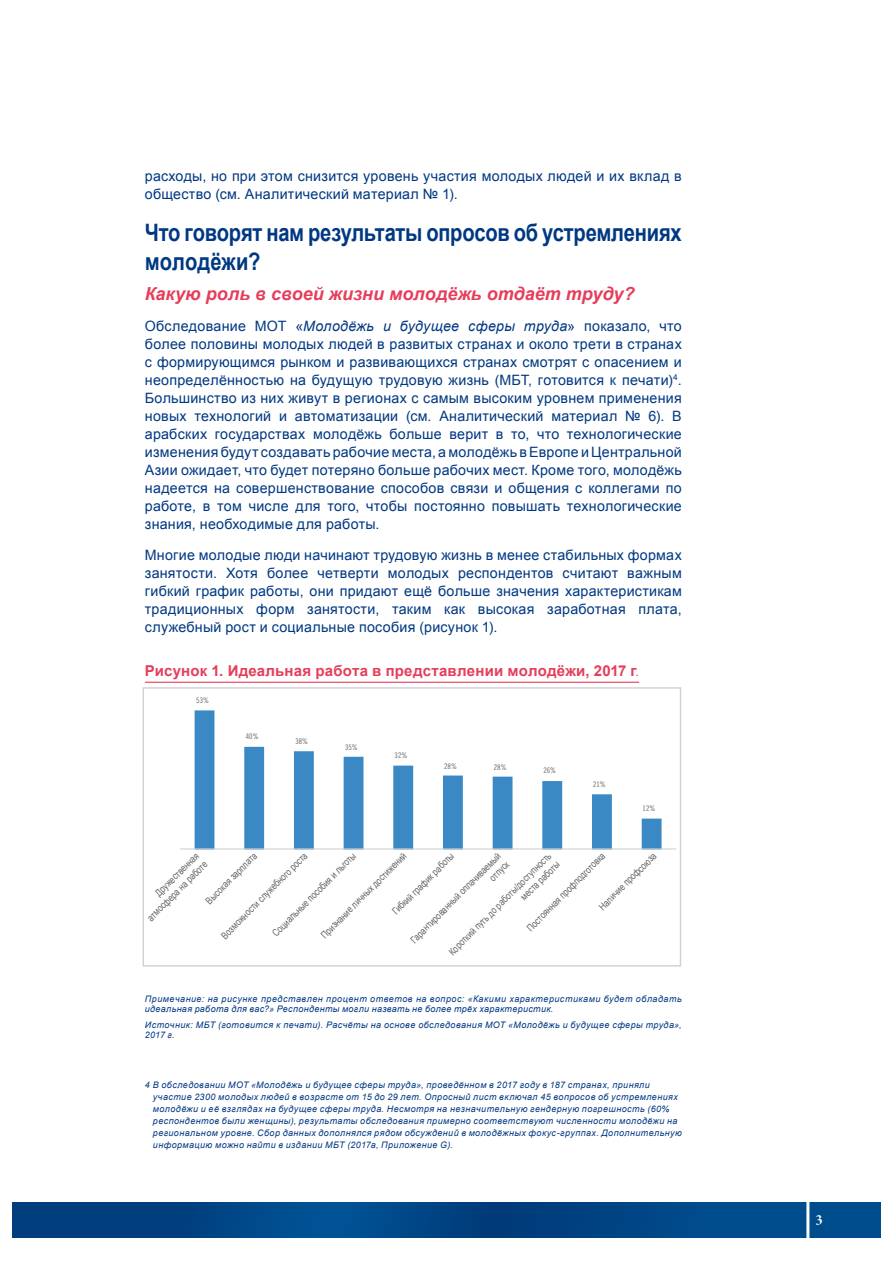
<style>
.page{position:relative;width:893px;height:1263px;background:#fff}
.page>*{position:absolute;margin:0;border:0;box-sizing:border-box;transform-origin:0 0}
.sous-titre{font:700 24px/28.8px "Arial";letter-spacing:-.01em;color:#003882;scale:.84 1}
.Heading_3{font:italic 700 18px "Arial";color:#e63d5b}
.TITRE_FIGURE{font:700 15px "Arial";letter-spacing:.01em;color:#e63d5b}
.t1{font:14.25px/18px "Arial";letter-spacing:.015em;color:#003882;text-align:justify}
.t2{font:700 14.25px "Garamond Premr Pro";color:#fff}
.t3{font:9.9px/11.9px "Arial";color:#646567;text-align:right;scale:.8 1}
.Notes_bleues{font:italic 9px/12px "Arial";letter-spacing:.045em;color:#003882}
.Notes_et_sources{font:italic 9px/10.8px "Arial";letter-spacing:.045em;color:#003882}
.t4{font:7.8px "Trade Gothic LT Std Cn 18";color:#646567}
.s1{font-style:normal}
.s2{font-style:italic}
.s3{font-family:"Trade Gothic LT Std";font-weight:400;font-size:12px}
</style>
<div class="page">
<hr style="left:145px;top:682px;width:494px;height:1px;background:#e63d5b">
<svg style="left:195px;top:710px;width:467px;height:138px"></svg>
<hr style="left:180px;top:848px;width:496px;height:1px;background:#d0d1d2">
<div style="left:143px;top:687px;width:538px;height:279px;border:1px solid #d0d1d2"></div>
<svg style="left:13px;top:1202px;width:867px;height:35px;background:#004585"></svg>
<hr style="left:806px;top:1189px;width:3px;height:62px;background:#fff">
<p class="t1" style="left:145px;top:167px;width:538px">расходы, но при этом снизится уровень участия молодых людей и их вклад в общество (см. Аналитический материал № 1).</p>
<p class="sous-titre" style="left:145px;top:219px;width:641px">Что говорят нам результаты опросов об устремлениях молодёжи?</p>
<p class="Heading_3" style="left:145px;top:282px;width:491px">Какую роль в своей жизни моло<span class="s1">д</span>ёжь отдаёт труду?</p>
<p class="t1" style="left:145px;top:317px;width:538px">Обследование МОТ «<span class="s2">Молодёжь и будущее сферы труда</span>» показало, что более половины молодых людей в развитых странах и около трети в странах с формирующимся рынком и развивающихся странах смотрят с опасением и неопределённостью на будущую трудовую жизнь (МБТ, готовится к печати)<sup>4</sup>.<br>Большинство из них живут в регионах с самым высоким уровнем применения новых технологий и автоматизации (см. Аналитический материал № 6). В арабских государствах молодёжь больше верит в то, что технологические изменения будут создавать рабочие места, а молодёжь в Европе и Центральной Азии ожидает, что будет потеряно больше рабочих мест. Кроме того, молодёжь надеется на совершенствование способов связи и общения с коллегами по работе, в том числе для того, чтобы постоянно повышать технологические знания, необходимые для работы.</p>
<p class="t1" style="left:145px;top:546px;width:538px">Многие молодые люди начинают трудовую жизнь в менее стабильных формах занятости. Хотя более четверти молодых респондентов считают важным гибкий график работы, они придают ещё больше значения характеристикам традиционных форм занятости, таким как высокая заработная плата, служебный рост и социальные пособия (рисунок 1).</p>
<p class="TITRE_FIGURE" style="left:145px;top:661px;width:496px">Рисунок 1. Идеальная работа в представлении молодёжи, 2017 г<span class="s3">.</span></p>
<p class="t4" style="left:196px;top:695px;width:14px">53%</p>
<p class="t4" style="left:246px;top:732px;width:14px">40%</p>
<p class="t4" style="left:295px;top:736px;width:14px">38%</p>
<p class="t4" style="left:345px;top:743px;width:14px">35%</p>
<p class="t4" style="left:395px;top:750px;width:14px">32%</p>
<p class="t4" style="left:444px;top:761px;width:14px">28%</p>
<p class="t4" style="left:494px;top:763px;width:14px">28%</p>
<p class="t4" style="left:543px;top:766px;width:14px">26%</p>
<p class="t4" style="left:593px;top:779px;width:14px">21%</p>
<p class="t4" style="left:643px;top:803px;width:14px">12%</p>
<p class="t3" style="left:319px;top:932px;width:147px;rotate:-45deg">Признание личных достижений</p>
<p class="t3" style="left:408px;top:937px;width:155px;rotate:-45deg">Гарантированный оплачиваемый отпуск</p>
<p class="t3" style="left:596px;top:904px;width:97px;rotate:-45deg">Наличие профсоюза</p>
<p class="t3" style="left:524px;top:925px;width:134px;rotate:-45deg">Постоянная профподготовка</p>
<p class="t3" style="left:219px;top:933px;width:148px;rotate:-45deg">Возможности служебного роста</p>
<p class="t3" style="left:203px;top:898px;width:86px;rotate:-45deg">Высокая зарплата</p>
<p class="t3" style="left:446px;top:949px;width:177px;rotate:-45deg">Короткий путь до работы/доступность места работы</p>
<p class="t3" style="left:136px;top:907px;width:102px;rotate:-45deg">Дружественная атмосфера на работе</p>
<p class="t3" style="left:390px;top:909px;width:105px;rotate:-45deg">Гибкий график работы</p>
<p class="t3" style="left:270px;top:930px;width:143px;rotate:-45deg">Социальные пособия и льготы</p>
<p class="Notes_et_sources" style="left:145px;top:993px;width:538px">Примечание: на рисунке представлен процент ответов на вопрос: «Какими характеристиками будет обладать идеальная работа для вас?» Респонденты могли назвать не более трёх характеристик.</p>
<p class="Notes_et_sources" style="left:145px;top:1019px;width:538px">Источник: МБТ (готовится к печати). Расчёты на основе обследования МОТ «Молодёжь и будущее сферы труда»,<br>2017 г.</p>
<p class="Notes_bleues" style="left:153px;top:1079px;width:530px;text-indent:-8px">4 В обследовании МОТ «Молодёжь и будущее сферы труда», проведённом в 2017 году в 187 странах, приняли участие 2300 молодых людей в возрасте от 15 до 29 лет. Опросный лист включал 45 вопросов об устремлениях молодёжи и её взглядах на будущее сферы труда. Несмотря на незначительную гендерную погрешность (60% респондентов были женщины), результаты обследования примерно соответствуют численности молодёжи на региональном уровне. Сбор данных дополнялся рядом обсуждений в молодёжных фокус-группах. Дополнительную информацию можно найти в издании МБТ (2017а, Приложение G).</p>
<p class="t2" style="left:815px;top:1211px;width:9px">3</p>
</div>
